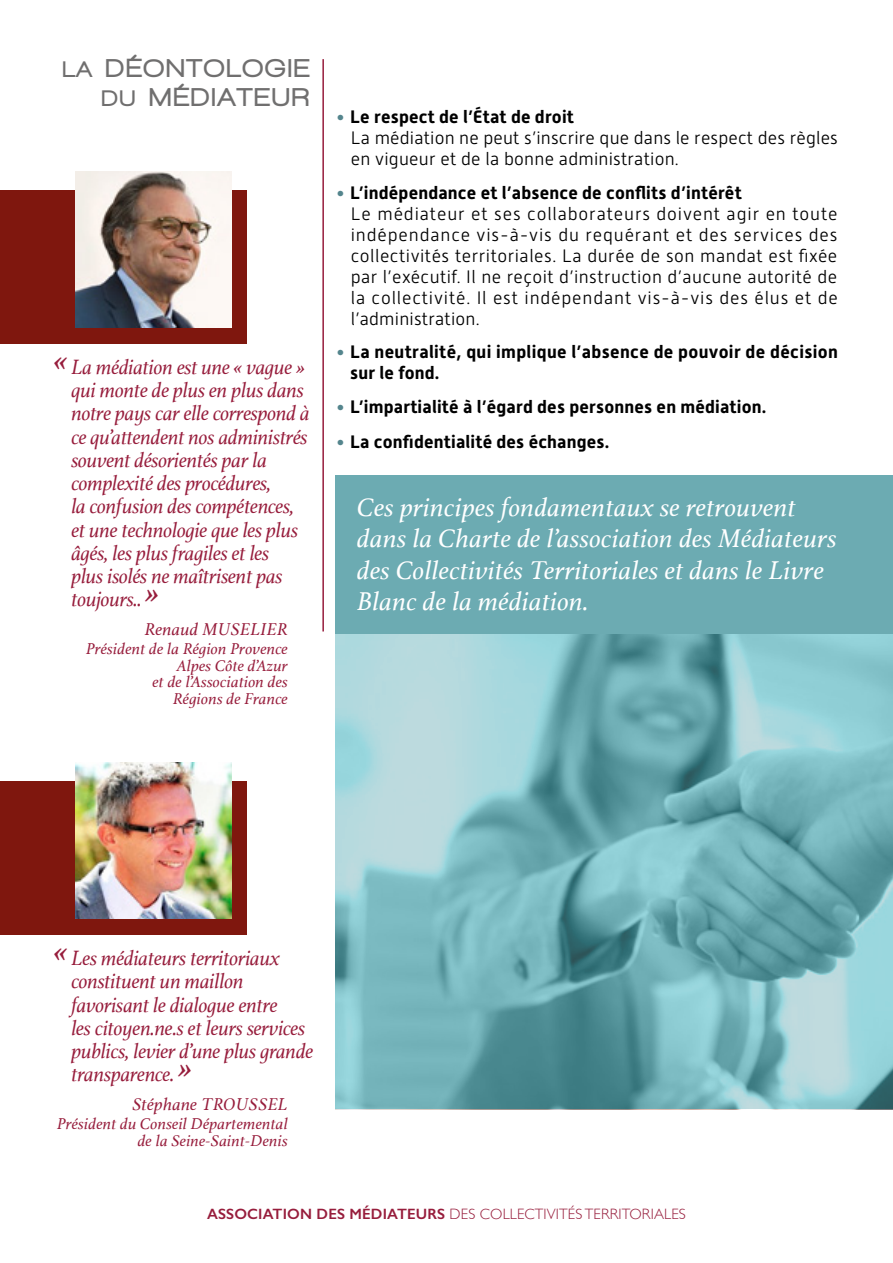
<style>
.page{position:relative;width:893px;height:1263px;background:#fff}
.page>*{position:absolute;margin:0;border:0;box-sizing:border-box;transform-origin:0 0}
.t1{font:italic 27px/31.5px "Athelas";letter-spacing:.01em;color:#fff}
.t2{font:900 26.4px/29.2px "Walkway";letter-spacing:.1em;color:#706f6f;text-align:right}
.t3{font:italic 21.75px/23.2px "Athelas";letter-spacing:-.01em;color:#971d3c;scale:.95 1}
.t4{font:300 18px/21px "Alwyn New";letter-spacing:.03em;color:#000}
.t5{font:700 18px/21px "Alwyn New";letter-spacing:.01em;color:#000}
.t6{font:300 18px/21px "Alwyn New";letter-spacing:.01em;color:#000}
.t7{font:italic 18px "Athelas";letter-spacing:.01em;color:#971d3c}
.t8{font:italic 16.5px/16.5px "Athelas";letter-spacing:.01em;color:#971d3c;text-align:right}
.t9{font:300 15px "Gill Sans";letter-spacing:.01em;color:#971d3c}
.s1{font-size:23.1px}
.s2{font-size:34.5px}
.s3{color:#54858d}
.s4{font-weight:700}
.s5{font-weight:300;color:#54858d}
.s6{font-weight:600}
</style>
<div class="page">
<div style="left:336px;top:475px;width:557px;height:162px;background:#6cabb2"></div>
<hr style="left:322px;top:59px;width:2px;height:572px;background:#971d3c">
<img style="left:336px;top:634px;width:557px;height:475px">
<div style="left:0;top:190px;width:247px;height:153px;background:#7f170e"></div>
<img style="left:76px;top:172px;width:155px;height:155px">
<div style="left:0;top:782px;width:247px;height:153px;background:#7f170e"></div>
<img style="left:76px;top:763px;width:155px;height:155px">
<p class="t2" style="left:63px;top:53px;width:248px"><span class="s1">LA</span> DÉONTOLOGIE<br><span class="s1">DU</span> MÉDIATEUR</p>
<p class="t3" style="left:71px;top:355px;width:253px;text-indent:-17px"><span class="s2">«</span> La médiation est une « vague » qui monte de plus en plus dans notre pays car elle correspond à ce qu’attendent nos administrés souvent désorientés par la complexité des procédures,<br>la confusion des compétences, et une technologie que les plus âgés, les plus fragiles et les<br>plus isolés ne maîtrisent pas toujours.. <span class="s2">»</span></p>
<p class="t7" style="left:145px;top:615px;width:144px">Renaud MUSELIER</p>
<p class="t8" style="left:86px;top:640px;width:203px">Président de la Région Provence<br>Alpes Côte d’Azur<br>et de l’Association des<br>Régions de France</p>
<p class="t6" style="left:351px;top:106px;width:489px;text-indent:-15px"><span class="s3">•</span> <span class="s4">Le respect de l’État de droit<br></span>La médiation ne peut s’inscrire que dans le respect des règles en vigueur et de la bonne administration.</p>
<p class="t4" style="left:351px;top:182px;width:489px;text-indent:-15px"><span class="s3">•</span> <span class="s4">L’indépendance et l’absence de conflits d’intérêt<br></span>Le médiateur et ses collaborateurs doivent agir en toute indépendance vis-à-vis du requérant et des services des collectivités territoriales. La durée de son mandat est fixée par l’exécutif. Il ne reçoit d’instruction d’aucune autorité de la collectivité. Il est indépendant vis-à-vis des élus et de l’administration.</p>
<p class="t5" style="left:350px;top:342px;width:489px;text-indent:-14px"><span class="s5">•</span> La neutralité, qui implique l’absence de pouvoir de décision sur le fond.</p>
<p class="t5" style="left:336px;top:396px;width:432px"><span class="s5">•</span> L’impartialité à l’égard des personnes en médiation.</p>
<p class="t5" style="left:336px;top:432px;width:275px"><span class="s5">•</span> La confidentialité des échanges.</p>
<p class="t1" style="left:357px;top:490px;width:481px">Ces principes fondamentaux se retrouvent dans la Charte de l’association des Médiateurs des Collectivités Territoriales et dans le Livre Blanc de la médiation.</p>
<p class="t3" style="left:71px;top:946px;width:256px;text-indent:-17px"><span class="s2">«</span> Les médiateurs territoriaux constituent un maillon favorisant le dialogue entre<br>les citoyen.ne.s et leurs services publics, levier d’une plus grande transparence. <span class="s2">»</span></p>
<p class="t7" style="left:132px;top:1090px;width:157px">Stéphane TROUSSEL</p>
<p class="t8" style="left:57px;top:1115px;width:232px">Président du Conseil Départemental de la Seine-Saint-Denis</p>
<p class="t9" style="left:207px;top:1202px;width:480px"><span class="s6">ASSOCIATION DES MÉDIATEURS</span> DES COLLECTIVITÉS TERRITORIALES</p>
</div>
